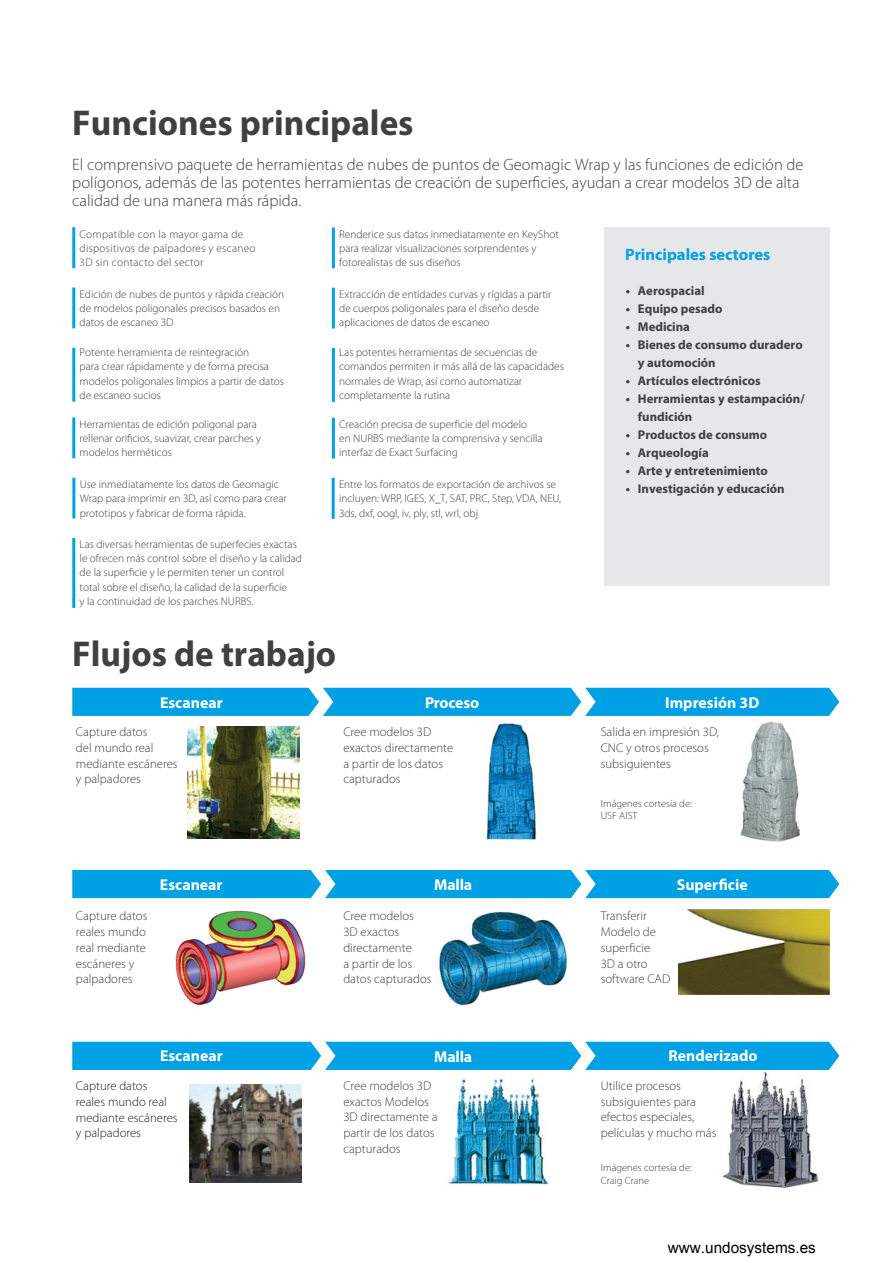
<style>
.page{position:relative;width:893px;height:1263px;background:#fff}
.page>*{position:absolute;margin:0;border:0;box-sizing:border-box;transform-origin:0 0}
.t1{font:700 36px "Myriad Pro";color:#404041}
.t2{font:300 16.5px/18px "Myriad Pro";color:#404041}
.t3{font:700 16.5px "Myriad Pro";color:#00a0e4}
.t4{font:700 15.75px "Myriad Pro";color:#fff}
.t5{font:15.3px "Arial";color:#000}
.t6{font:300 12.75px/15.8px "Myriad Pro";color:#404041}
.t7{font:700 12.75px/18px "Myriad Pro";color:#404041}
.t8{font:300 12.75px/15.8px "Myriad Pro";color:#231f20}
.t9{font:300 11.25px/14.2px "Myriad Pro";color:#404041}
.t10{font:300 11.25px/14.2px "Myriad Pro";letter-spacing:.025em;color:#404041}
.t11{font:300 10.5px/12.6px "Myriad Pro";color:#404041}
.s1{color:#414142}
</style>
<div class="page">
<svg style="left:72px;top:1042px;width:767px;height:28px;background:#0ba4e5"></svg>
<img style="left:448px;top:1078px;width:102px;height:108px">
<img style="left:189px;top:1084px;width:113px;height:99px">
<img style="left:719px;top:1072px;width:100px;height:116px">
<svg style="left:72px;top:688px;width:767px;height:28px;background:#0ba4e5"></svg>
<img style="left:187px;top:726px;width:113px;height:113px">
<img style="left:740px;top:721px;width:60px;height:121px">
<img style="left:486px;top:723px;width:53px;height:116px">
<div style="left:72px;top:870px;width:767px;height:28px;background:#00a0e4"></div>
<img style="left:439px;top:911px;width:128px;height:94px">
<img style="left:679px;top:909px;width:150px;height:85px">
<img style="left:175px;top:910px;width:131px;height:95px">
<div style="left:604px;top:227px;width:225px;height:359px;background:#e6e7e8"></div>
<hr style="left:72px;top:227px;width:3px;height:41px;background:#00a0e4">
<hr style="left:72px;top:348px;width:3px;height:54px;background:#00a0e4">
<hr style="left:72px;top:417px;width:3px;height:41px;background:#00a0e4">
<hr style="left:72px;top:478px;width:3px;height:40px;background:#00a0e4">
<hr style="left:332px;top:418px;width:3px;height:40px;background:#00a0e4">
<hr style="left:72px;top:538px;width:3px;height:70px;background:#00a0e4">
<hr style="left:332px;top:478px;width:3px;height:41px;background:#00a0e4">
<hr style="left:332px;top:227px;width:3px;height:41px;background:#00a0e4">
<hr style="left:332px;top:288px;width:3px;height:40px;background:#00a0e4">
<hr style="left:332px;top:348px;width:3px;height:54px;background:#00a0e4">
<hr style="left:72px;top:288px;width:3px;height:40px;background:#00a0e4">
<h1 class="t1" style="left:72px;top:109px;width:343px">Funciones principales</h1>
<p class="t2" style="left:72px;top:158px;width:733px">El comprensivo paquete de herramientas de nubes de puntos de Geomagic Wrap y las funciones de edición de polígonos, además de las potentes herramientas de creación de superficies, ayudan a crear modelos 3D de alta calidad de una manera más rápida.</p>
<p class="t10" style="left:80px;top:228px;width:177px">Compatible con la mayor gama de dispositivos de palpadores y escaneo<br>3D sin contacto del sector</p>
<p class="t9" style="left:80px;top:288px;width:206px">Edición de nubes de puntos y rápida creación de modelos poligonales precisos basados en datos de escaneo 3D</p>
<p class="t9" style="left:80px;top:346px;width:206px">Potente herramienta de reintegración<br>para crear rápidamente y de forma precisa modelos poligonales limpios a partir de datos de escaneo sucios</p>
<p class="t9" style="left:80px;top:418px;width:183px">Herramientas de edición poligonal para rellenar orificios, suavizar, crear parches y modelos herméticos</p>
<p class="t9" style="left:80px;top:478px;width:209px">Use inmediatamente los datos de Geomagic<br>Wrap para imprimir en 3D, así como para crear prototipos y fabricar de forma rápida.</p>
<p class="t9" style="left:80px;top:538px;width:224px">Las diversas herramientas de superfecies exactas le ofrecen más control sobre el diseño y la calidad de la superficie y le permiten tener un control total sobre el diseño, la calidad de la superficie<br>y la continuidad de los parches NURBS.</p>
<p class="t9" style="left:339px;top:228px;width:221px">Renderice sus datos inmediatamente en KeyShot para realizar visualizaciones sorprendentes y fotorealistas de sus diseños</p>
<p class="t9" style="left:339px;top:288px;width:214px">Extracción de entidades curvas y rígidas a partir de cuerpos poligonales para el diseño desde aplicaciones de datos de escaneo</p>
<p class="t9" style="left:339px;top:346px;width:226px">Las potentes herramientas de secuencias de comandos permiten ir más allá de las capacidades normales de Wrap, así como automatizar completamente la rutina</p>
<p class="t9" style="left:339px;top:418px;width:205px">Creación precisa de superficie del modelo<br>en NURBS mediante la comprensiva y sencilla interfaz de Exact Surfacing</p>
<p class="t9" style="left:339px;top:478px;width:224px">Entre los formatos de exportación de archivos se incluyen: WRP, IGES, X_T, SAT, PRC, Step, VDA, NEU,<br>3ds, dxf, oogl, iv, ply, stl, wrl, obj</p>
<h1 class="t1" style="left:72px;top:640px;width:266px">Flujos de trabajo</h1>
<h2 class="t3" style="left:625px;top:248px;width:147px">Principales sectores</h2>
<p class="t7" style="left:626px;top:283px;width:80px">• Aerospacial</p>
<p class="t7" style="left:626px;top:301px;width:98px">• Equipo pesado</p>
<p class="t7" style="left:626px;top:319px;width:66px">• Medicina</p>
<p class="t7" style="left:638px;top:337px;width:166px;text-indent:-12px">• Bienes de consumo duradero y automoción</p>
<p class="t7" style="left:626px;top:373px;width:136px">• Artículos electrónicos</p>
<p class="t7" style="left:638px;top:391px;width:168px;text-indent:-12px">• Herramientas y estampación/ fundición</p>
<p class="t7" style="left:626px;top:427px;width:143px">• Productos de consumo</p>
<p class="t7" style="left:626px;top:445px;width:84px">• Arqueología</p>
<p class="t7" style="left:626px;top:463px;width:143px">• Arte y entretenimiento</p>
<p class="t7" style="left:626px;top:481px;width:160px">• Investigación y educación</p>
<h3 class="t4" style="left:160px;top:697px;width:64px">Escanear</h3>
<h3 class="t4" style="left:425px;top:696px;width:56px">Proceso</h3>
<h3 class="t4" style="left:665px;top:696px;width:96px">Impresión 3D</h3>
<p class="t6" style="left:76px;top:725px;width:103px">Capture datos<br>del mundo real mediante escáneres y palpadores</p>
<p class="t6" style="left:343px;top:725px;width:111px">Cree modelos 3D exactos directament<span class="s1">e </span>a partir de los datos capturados</p>
<p class="t6" style="left:601px;top:725px;width:120px">Salida en impresión 3D,<br>CNC y otros procesos subsiguientes</p>
<p class="t11" style="left:601px;top:798px;width:93px">Imágenes cortesía de:<br>USF AIST</p>
<h3 class="t4" style="left:160px;top:878px;width:64px">Escanear</h3>
<h3 class="t4" style="left:434px;top:879px;width:40px">Malla</h3>
<h3 class="t4" style="left:677px;top:878px;width:72px">Superficie</h3>
<p class="t6" style="left:76px;top:909px;width:73px">Capture datos reales mundo real mediante escáneres y palpadores</p>
<p class="t6" style="left:343px;top:909px;width:90px">Cree modelos<br>3D exactos directamente<br>a partir de los datos capturados</p>
<p class="t6" style="left:601px;top:909px;width:71px">Transferir<br>Modelo de superficie<br>3D a otro software CAD</p>
<h3 class="t4" style="left:160px;top:1049px;width:64px">Escanear</h3>
<h3 class="t4" style="left:434px;top:1050px;width:40px">Malla</h3>
<h3 class="t4" style="left:669px;top:1050px;width:91px">Renderizado</h3>
<p class="t8" style="left:76px;top:1079px;width:103px">Capture datos reales mundo real mediante escáneres y palpadores</p>
<p class="t6" style="left:343px;top:1079px;width:96px">Cree modelos 3D exactos Modelos<br>3D directamente a partir de los datos capturados</p>
<p class="t6" style="left:601px;top:1079px;width:117px">Utilice procesos subsiguientes para efectos especiales, películas y mucho más</p>
<p class="t11" style="left:601px;top:1162px;width:93px">Imágenes cortesía de:<br>Craig Crane</p>
<h3 class="t5" style="left:668px;top:1238px;width:150px">www.undosystems.es</h3>
</div>
